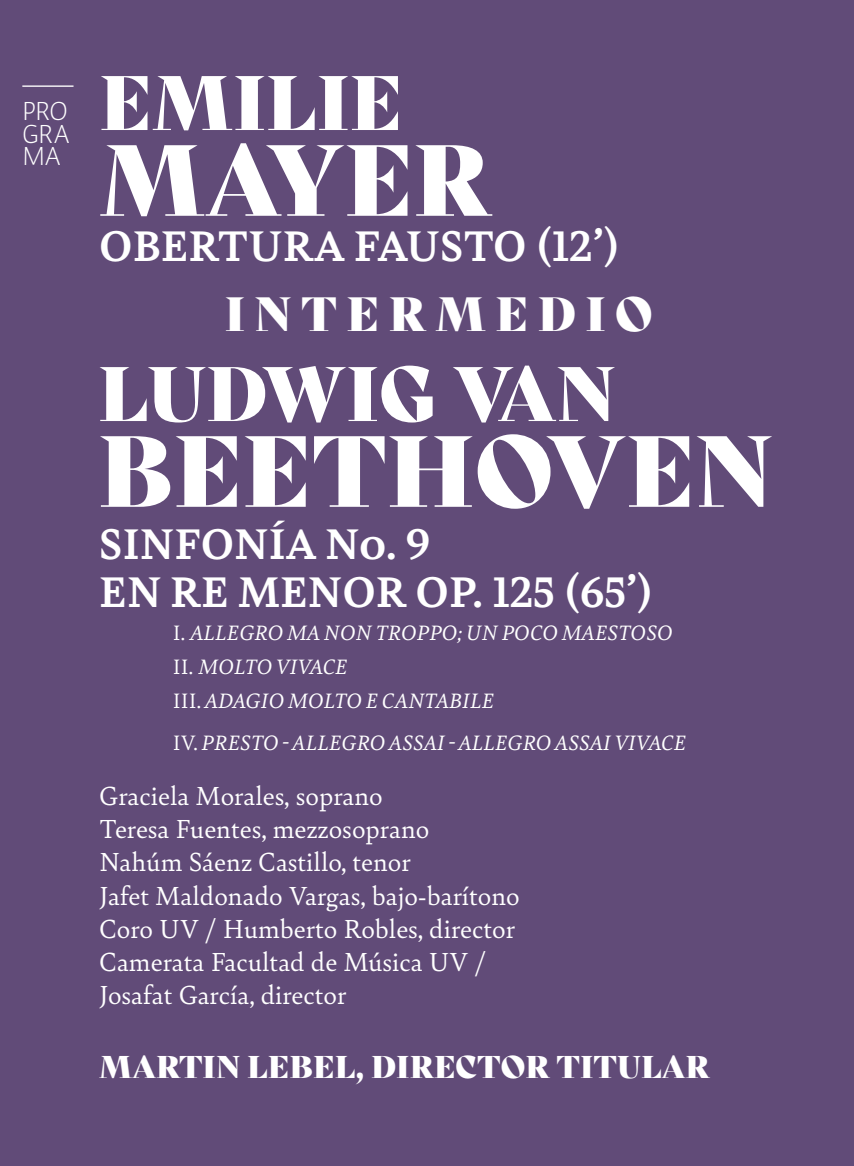
<style>
.page{position:relative;width:854px;height:1166px;background:#fff}
.page>*{position:absolute;margin:0;border:0;box-sizing:border-box;transform-origin:0 0}
.t1{font:98px "Bely Display";color:#fff}
.t2{font:74.9px "Bely Display";color:#fff}
.t3{font:46.73px "Bely Display";letter-spacing:.2em;color:#fff}
.t4{font:700 45.5px/47.2px "Bely";color:#fff}
.t5{font:30.62px "Bely Display";color:#fff}
.t6{font:27.65px/33.2px "Bely";color:#fff}
.t7{font:300 26.95px/22.6px "Auto Pro";letter-spacing:-.015em;color:#fff;text-align:justify}
.t8{font:italic 22.05px/33.8px "Bely";color:#fff}
.s1{font-style:normal}
</style>
<div class="page">
<div style="left:0;top:0;width:853px;height:1166px;background:#614b78"></div>
<hr style="left:22px;top:85px;width:51px;height:2px;background:#fff">
<p class="t7" style="left:22px;top:99px;width:49px">PRO GRA MA</p>
<h2 class="t2" style="left:99px;top:43px;width:304px">EMILIE</h2>
<h1 class="t1" style="left:99px;top:101px;width:393px">MAYER</h1>
<h3 class="t4" style="left:99px;top:220px;width:522px">OBERTURA FAUSTO (12’)</h3>
<h3 class="t3" style="left:225px;top:276px;width:429px">INTERMEDIO</h3>
<h2 class="t2" style="left:98px;top:333px;width:519px">LUDWIG VAN</h2>
<h1 class="t1" style="left:98px;top:392px;width:676px">BEETHOVEN</h1>
<h3 class="t4" style="left:99px;top:518px;width:556px">SINFONÍA No. 9<br>EN RE MENOR OP. 125 (65’)</h3>
<p class="t8" style="left:173px;top:615px;width:501px"><span class="s1">I.</span> ALLEGRO MA NON TROPPO; UN POCO MAESTOSO<br><span class="s1">II.</span> MOLTO VIVACE<br><span class="s1">III.</span> ADAGIO MOLTO E CANTABILE</p>
<p class="t8" style="left:173px;top:724px;width:514px"><span class="s1">IV.</span> PRESTO - ALLEGRO ASSAI - ALLEGRO ASSAI VIVACE</p>
<p class="t6" style="left:99px;top:777px;width:422px">Graciela Morales, soprano<br>Teresa Fuentes, mezzosoprano<br>Nahúm Sáenz Castillo, tenor<br>Jafet Maldonado Vargas, bajo-barítono<br>Coro UV / Humberto Robles, director<br>Camerata Facultad de Música UV /<br>Josafat García, director</p>
<p class="t5" style="left:99px;top:1042px;width:612px">MARTIN LEBEL, DIRECTOR TITULAR</p>
</div>
